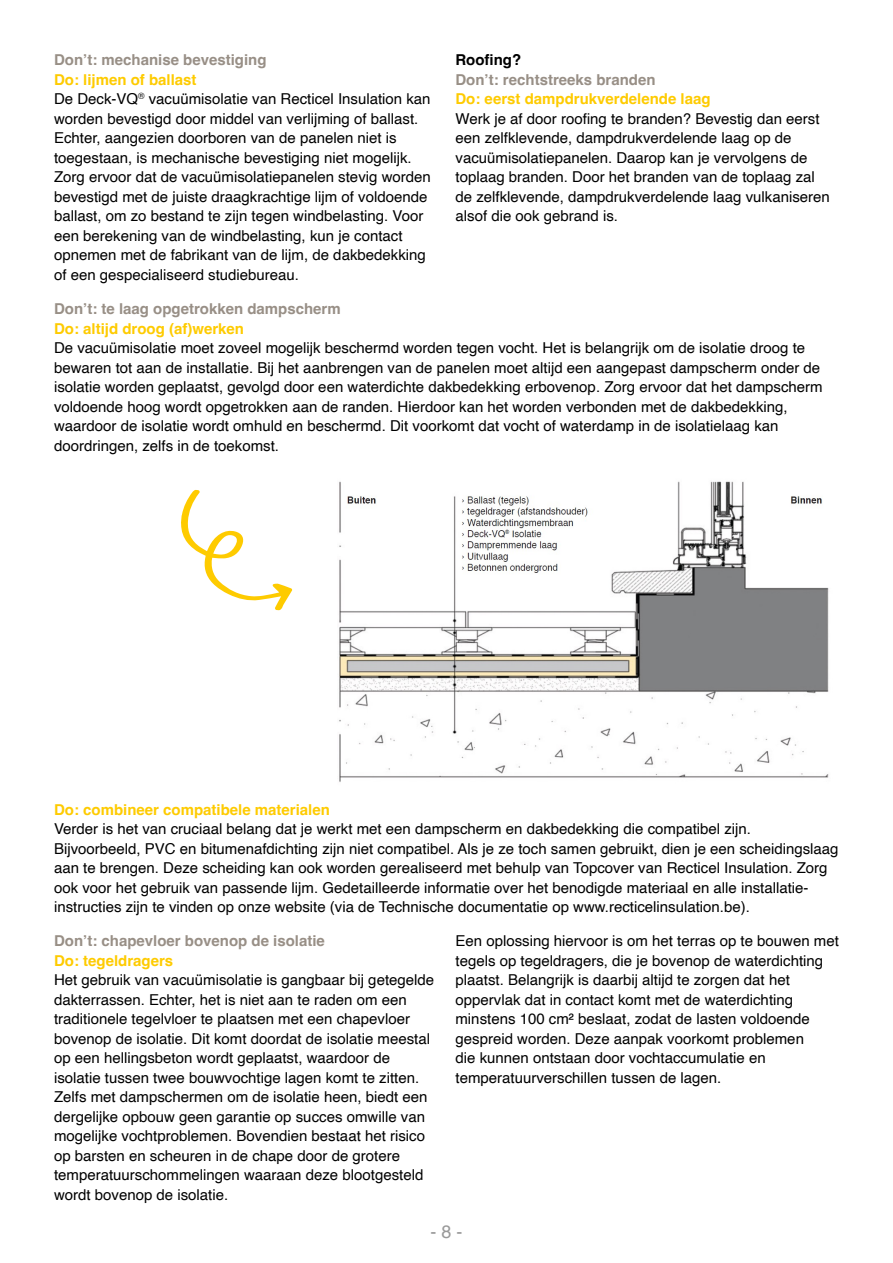
<style>
.page{position:relative;width:893px;height:1263px;background:#fff}
.page>*{position:absolute;margin:0;border:0;box-sizing:border-box;transform-origin:0 0}
.t1{font:18px "Helvetica";color:#999}
.t2{font:15px/19.5px "Helvetica";color:#000}
.t3{font:700 15px "Helvetica";color:#fecb00}
.t4{font:700 15px "Helvetica";color:#988f86}
.t5{font:700 15px "Helvetica";color:#000}
</style>
<div class="page">
<img style="left:339px;top:481px;width:490px;height:301px">
<svg style="left:181px;top:490px;width:111px;height:120px"></svg>
<p class="t4" style="left:54px;top:51px;width:214px">Don’t: mechanise bevestiging</p>
<p class="t3" style="left:54px;top:70px;width:144px">Do: lijmen of ballast</p>
<p class="t2" style="left:54px;top:90px;width:378px">De Deck-VQ<sup>®</sup> vacuümisolatie van Recticel Insulation kan worden bevestigd door middel van verlijming of ballast.<br>Echter, aangezien doorboren van de panelen niet is toegestaan, is mechanische bevestiging niet mogelijk.<br>Zorg ervoor dat de vacuümisolatiepanelen stevig worden bevestigd met de juiste draagkrachtige lijm of voldoende ballast, om zo bestand te zijn tegen windbelasting. Voor een berekening van de windbelasting, kun je contact opnemen met de fabrikant van de lijm, de dakbedekking of een gespecialiseerd studiebureau.</p>
<p class="t5" style="left:455px;top:51px;width:67px">Roofing?</p>
<p class="t4" style="left:455px;top:70px;width:202px">Don’t: rechtstreeks branden</p>
<p class="t3" style="left:455px;top:90px;width:257px">Do: eerst dampdrukverdelende laag</p>
<p class="t2" style="left:455px;top:109px;width:376px">Werk je af door roofing te branden? Bevestig dan eerst een zelfklevende, dampdrukverdelende laag op de vacuümisolatiepanelen. Daarop kan je vervolgens de toplaag branden. Door het branden van de toplaag zal de zelfklevende, dampdrukverdelende laag vulkaniseren alsof die ook gebrand is.</p>
<p class="t4" style="left:54px;top:300px;width:288px">Don’t: te laag opgetrokken dampscherm</p>
<p class="t3" style="left:54px;top:319px;width:192px">Do: altijd droog (af)werken</p>
<p class="t2" style="left:54px;top:339px;width:770px">De vacuümisolatie moet zoveel mogelijk beschermd worden tegen vocht. Het is belangrijk om de isolatie droog te bewaren tot aan de installatie. Bij het aanbrengen van de panelen moet altijd een aangepast dampscherm onder de isolatie worden geplaatst, gevolgd door een waterdichte dakbedekking erbovenop. Zorg ervoor dat het dampscherm voldoende hoog wordt opgetrokken aan de randen. Hierdoor kan het worden verbonden met de dakbedekking, waardoor de isolatie wordt omhuld en beschermd. Dit voorkomt dat vocht of waterdamp in de isolatielaag kan doordringen, zelfs in de toekomst.</p>
<p class="t3" style="left:54px;top:800px;width:277px">Do: combineer compatibele materialen</p>
<p class="t2" style="left:54px;top:820px;width:786px">Verder is het van cruciaal belang dat je werkt met een dampscherm en dakbedekking die compatibel zijn.<br>Bijvoorbeeld, PVC en bitumenafdichting zijn niet compatibel. Als je ze toch samen gebruikt, dien je een scheidingslaag aan te brengen. Deze scheiding kan ook worden gerealiseerd met behulp van Topcover van Recticel Insulation. Zorg ook voor het gebruik van passende lijm. Gedetailleerde informatie over het benodigde materiaal en alle installatie&shy;instructies zijn te vinden op onze website (via de Technische documentatie op www.recticelinsulation.be).</p>
<p class="t4" style="left:54px;top:932px;width:272px">Don’t: chapevloer bovenop de isolatie</p>
<p class="t3" style="left:54px;top:951px;width:121px">Do: tegeldragers</p>
<p class="t2" style="left:54px;top:971px;width:382px">Het gebruik van vacuümisolatie is gangbaar bij getegelde dakterrassen. Echter, het is niet aan te raden om een traditionele tegelvloer te plaatsen met een chapevloer bovenop de isolatie. Dit komt doordat de isolatie meestal op een hellingsbeton wordt geplaatst, waardoor de isolatie tussen twee bouwvochtige lagen komt te zitten.<br>Zelfs met dampschermen om de isolatie heen, biedt een dergelijke opbouw geen garantie op succes omwille van mogelijke vochtproblemen. Bovendien bestaat het risico op barsten en scheuren in de chape door de grotere temperatuurschommelingen waaraan deze blootgesteld wordt bovenop de isolatie.</p>
<p class="t2" style="left:455px;top:932px;width:385px">Een oplossing hiervoor is om het terras op te bouwen met tegels op tegeldragers, die je bovenop de waterdichting plaatst. Belangrijk is daarbij altijd te zorgen dat het oppervlak dat in contact komt met de waterdichting minstens 100 cm² beslaat, zodat de lasten voldoende gespreid worden. Deze aanpak voorkomt problemen<br>die kunnen ontstaan door vochtaccumulatie en temperatuurverschillen tussen de lagen.</p>
<p class="t1" style="left:430px;top:1218px;width:34px">- 8 -</p>
</div>
